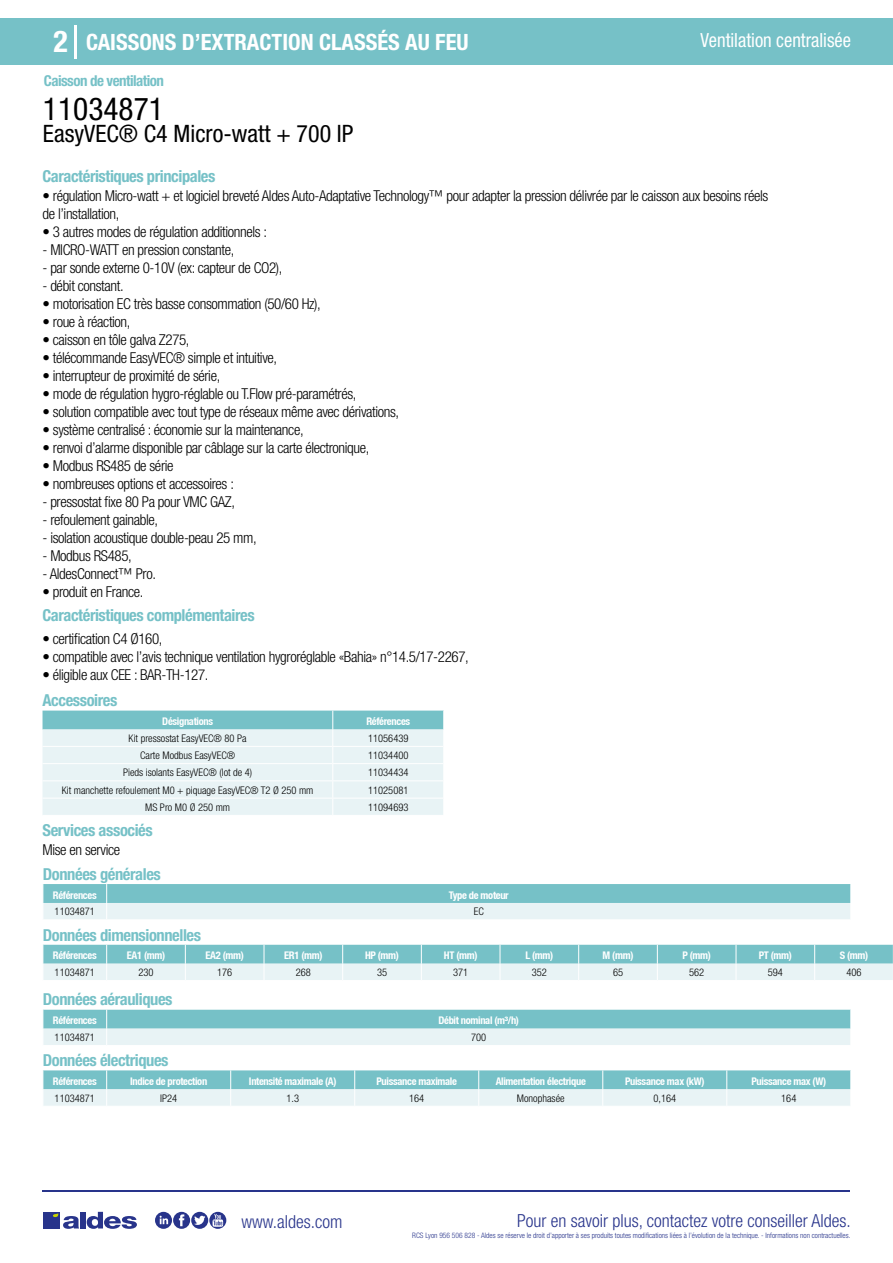
<style>
.page{position:relative;width:893px;height:1263px;background:#fff}
.page>*{position:absolute;margin:0;border:0;box-sizing:border-box;transform-origin:0 0}
.t1{font:condensed 31.5px "Helvetica Neue LT Std";color:#000}
.t2{font:700 condensed 30px "Helvetica Neue LT Std";color:#fff}
.t3{font:condensed 24px "Helvetica Neue LT Std";color:#000}
.t4{font:700 condensed 22.5px "Helvetica Neue LT Std";color:#fff}
.t5{font:condensed 19.5px "Helvetica Neue LT Std";color:#fff;scale:.95 1}
.t6{font:300 condensed 18px "Helvetica Neue";color:#28348b}
.t7{font:700 condensed 16.5px "Helvetica Neue LT Std";letter-spacing:-.025em;color:#76c1c7}
.t8{font:300 condensed 15px/18px "Helvetica Neue LT Std";letter-spacing:-.025em;color:#000}
.t9{font:700 condensed 15px "Helvetica Neue LT Std";letter-spacing:-.035em;color:#76c1c7}
.t10{font:300 condensed 10.5px "Helvetica Neue";color:#000}
.t11{font:700 condensed 10.5px "Helvetica Neue";letter-spacing:-.03em;color:#fff}
.t12{font:300 condensed 7.5px "Helvetica Neue";color:#28348b}
</style>
<div class="page">
<div style="left:0;top:18px;width:893px;height:46px;background:#76c1c7"></div>
<hr style="left:74px;top:25px;width:2px;height:33px;background:#fff">
<hr style="left:43px;top:1190px;width:807px;height:1px;background:#28348b">
<svg style="left:155px;top:1212px;width:71px;height:17px"></svg>
<div style="left:43px;top:1212px;width:17px;height:16px;background:#28348b"></div>
<div style="left:80px;top:1212px;width:6px;height:16px;background:#28348b"></div>
<svg style="left:87px;top:1212px;width:50px;height:17px"></svg>
<svg style="left:53px;top:1213px;width:26px;height:16px"></svg>
<svg style="left:43px;top:711px;width:401px;height:104px;background:#d5eaed"></svg>
<svg style="left:43px;top:884px;width:808px;height:35px;background:#aad8dc"></svg>
<svg style="left:43px;top:945px;width:850px;height:35px;background:#acd9dd"></svg>
<svg style="left:43px;top:1010px;width:808px;height:35px;background:#acd8dc"></svg>
<svg style="left:43px;top:1070px;width:808px;height:36px;background:#aed9dd"></svg>
<h2 class="t2" style="left:54px;top:24px;width:16px">2</h2>
<h3 class="t4" style="left:86px;top:28px;width:384px">CAISSONS D’EXTRACTION CLASSÉS AU FEU</h3>
<h3 class="t5" style="left:701px;top:29px;width:160px">Ventilation centralisée</h3>
<p class="t9" style="left:44px;top:71px;width:122px">Caisson de ventilation</p>
<h1 class="t1" style="left:43px;top:91px;width:122px">11034871</h1>
<h3 class="t3" style="left:43px;top:120px;width:312px">EasyVEC® C4 Micro-watt + 700 IP</h3>
<p class="t7" style="left:43px;top:166px;width:174px">Caractéristiques principales</p>
<p class="t8" style="left:43px;top:187px;width:727px">• régulation Micro-watt + et logiciel breveté Aldes Auto-Adaptative Technology™ pour adapter la pression délivrée par le caisson aux besoins réels de l’installation,</p>
<p class="t8" style="left:43px;top:223px;width:226px">• 3 autres modes de régulation additionnels :</p>
<p class="t8" style="left:43px;top:241px;width:193px">- MICRO-WATT en pression constante,</p>
<p class="t8" style="left:43px;top:259px;width:242px">- par sonde externe 0-10V (ex: capteur de CO2),</p>
<p class="t8" style="left:43px;top:277px;width:83px">- débit constant.</p>
<p class="t8" style="left:43px;top:295px;width:280px">• motorisation EC très basse consommation (50/60 Hz),</p>
<p class="t8" style="left:43px;top:313px;width:90px">• roue à réaction,</p>
<p class="t8" style="left:43px;top:331px;width:149px">• caisson en tôle galva Z275,</p>
<p class="t8" style="left:43px;top:349px;width:236px">• télécommande EasyVEC® simple et intuitive,</p>
<p class="t8" style="left:43px;top:367px;width:179px">• interrupteur de proximité de série,</p>
<p class="t8" style="left:43px;top:385px;width:315px">• mode de régulation hygro-réglable ou T.Flow pré-paramétrés,</p>
<p class="t8" style="left:43px;top:403px;width:358px">• solution compatible avec tout type de réseaux même avec dérivations,</p>
<p class="t8" style="left:43px;top:421px;width:263px">• système centralisé : économie sur la maintenance,</p>
<p class="t8" style="left:43px;top:439px;width:328px">• renvoi d’alarme disponible par câblage sur la carte électronique,</p>
<p class="t8" style="left:43px;top:457px;width:133px">• Modbus RS485 de série</p>
<p class="t8" style="left:43px;top:475px;width:193px">• nombreuses options et accessoires :</p>
<p class="t8" style="left:43px;top:493px;width:194px">- pressostat fixe 80 Pa pour VMC GAZ,</p>
<p class="t8" style="left:43px;top:511px;width:117px">- refoulement gainable,</p>
<p class="t8" style="left:43px;top:529px;width:216px">- isolation acoustique double-peau 25 mm,</p>
<p class="t8" style="left:43px;top:547px;width:91px">- Modbus RS485,</p>
<p class="t8" style="left:43px;top:565px;width:115px">- AldesConnect™ Pro.</p>
<p class="t8" style="left:43px;top:583px;width:102px">• produit en France.</p>
<p class="t7" style="left:43px;top:605px;width:214px">Caractéristiques complémentaires</p>
<p class="t8" style="left:43px;top:629px;width:121px">• certification C4 Ø160,</p>
<p class="t8" style="left:43px;top:647px;width:428px">• compatible avec l’avis technique ventilation hygroréglable «Bahia» n°14.5/17-2267,</p>
<p class="t8" style="left:43px;top:665px;width:167px">• éligible aux CEE : BAR-TH-127.</p>
<p class="t7" style="left:43px;top:690px;width:76px">Accessoires</p>
<p class="t11" style="left:162px;top:715px;width:52px">Désignations</p>
<p class="t11" style="left:366px;top:715px;width:45px">Références</p>
<p class="t10" style="left:129px;top:732px;width:119px">Kit pressostat EasyVEC® 80 Pa</p>
<p class="t10" style="left:368px;top:732px;width:42px">11056439</p>
<p class="t10" style="left:140px;top:749px;width:97px">Carte Modbus EasyVEC®</p>
<p class="t10" style="left:368px;top:749px;width:42px">11034400</p>
<p class="t10" style="left:123px;top:767px;width:131px">Pieds isolants EasyVEC® (lot de 4)</p>
<p class="t10" style="left:368px;top:767px;width:42px">11034434</p>
<p class="t10" style="left:62px;top:784px;width:253px">Kit manchette refoulement M0 + piquage EasyVEC® T2 Ø 250 mm</p>
<p class="t10" style="left:368px;top:784px;width:42px">11025081</p>
<p class="t10" style="left:145px;top:801px;width:86px">MS Pro M0 Ø 250 mm</p>
<p class="t10" style="left:368px;top:801px;width:42px">11094693</p>
<p class="t7" style="left:43px;top:820px;width:112px">Services associés</p>
<p class="t8" style="left:43px;top:841px;width:79px">Mise en service</p>
<p class="t7" style="left:43px;top:864px;width:119px">Données générales</p>
<p class="t11" style="left:53px;top:888px;width:45px">Références</p>
<p class="t11" style="left:449px;top:888px;width:62px">Type de moteur</p>
<p class="t10" style="left:55px;top:906px;width:42px">11034871</p>
<p class="t10" style="left:474px;top:906px;width:12px">EC</p>
<p class="t7" style="left:43px;top:925px;width:160px">Données dimensionnelles</p>
<p class="t11" style="left:53px;top:949px;width:45px">Références</p>
<p class="t11" style="left:127px;top:949px;width:40px">EA1 (mm)</p>
<p class="t11" style="left:205px;top:949px;width:40px">EA2 (mm)</p>
<p class="t11" style="left:284px;top:949px;width:40px">ER1 (mm)</p>
<p class="t11" style="left:365px;top:949px;width:36px">HP (mm)</p>
<p class="t11" style="left:444px;top:949px;width:35px">HT (mm)</p>
<p class="t11" style="left:525px;top:949px;width:29px">L (mm)</p>
<p class="t11" style="left:603px;top:949px;width:32px">M (mm)</p>
<p class="t11" style="left:682px;top:949px;width:30px">P (mm)</p>
<p class="t11" style="left:759px;top:949px;width:35px">PT (mm)</p>
<p class="t11" style="left:840px;top:949px;width:30px">S (mm)</p>
<p class="t10" style="left:55px;top:966px;width:42px">11034871</p>
<p class="t10" style="left:138px;top:966px;width:17px">230</p>
<p class="t10" style="left:217px;top:966px;width:17px">176</p>
<p class="t10" style="left:296px;top:966px;width:17px">268</p>
<p class="t10" style="left:377px;top:966px;width:12px">35</p>
<p class="t10" style="left:453px;top:966px;width:17px">371</p>
<p class="t10" style="left:532px;top:966px;width:17px">352</p>
<p class="t10" style="left:613px;top:966px;width:12px">65</p>
<p class="t10" style="left:689px;top:966px;width:17px">562</p>
<p class="t10" style="left:768px;top:966px;width:17px">594</p>
<p class="t10" style="left:846px;top:966px;width:17px">406</p>
<p class="t7" style="left:43px;top:989px;width:131px">Données aérauliques</p>
<p class="t11" style="left:53px;top:1014px;width:45px">Références</p>
<p class="t11" style="left:438px;top:1014px;width:82px">Débit nominal (m³/h)</p>
<p class="t10" style="left:55px;top:1031px;width:42px">11034871</p>
<p class="t10" style="left:471px;top:1031px;width:17px">700</p>
<p class="t7" style="left:43px;top:1050px;width:127px">Données électriques</p>
<p class="t11" style="left:53px;top:1075px;width:45px">Références</p>
<p class="t11" style="left:130px;top:1075px;width:79px">Indice de protection</p>
<p class="t11" style="left:249px;top:1075px;width:89px">Intensité maximale (A)</p>
<p class="t11" style="left:376px;top:1075px;width:82px">Puissance maximale</p>
<p class="t11" style="left:496px;top:1075px;width:92px">Alimentation électrique</p>
<p class="t11" style="left:625px;top:1075px;width:81px">Puissance max (kW)</p>
<p class="t11" style="left:751px;top:1075px;width:76px">Puissance max (W)</p>
<p class="t10" style="left:55px;top:1092px;width:42px">11034871</p>
<p class="t10" style="left:160px;top:1092px;width:19px">IP24</p>
<p class="t10" style="left:286px;top:1092px;width:14px">1.3</p>
<p class="t10" style="left:409px;top:1092px;width:17px">164</p>
<p class="t10" style="left:517px;top:1092px;width:49px">Monophasée</p>
<p class="t10" style="left:653px;top:1092px;width:24px">0,164</p>
<p class="t10" style="left:781px;top:1092px;width:17px">164</p>
<p class="t6" style="left:241px;top:1211px;width:102px">www.aldes.com</p>
<p class="t6" style="left:517px;top:1211px;width:335px">Pour en savoir plus, contactez votre conseiller Aldes.</p>
<p class="t12" style="left:412px;top:1230px;width:440px">RCS Lyon 956 506 828 - Aldes se réserve le droit d’apporter à ses produits toutes modifications liées à l’évolution de la technique. - Informations non contractuelles.</p>
</div>
